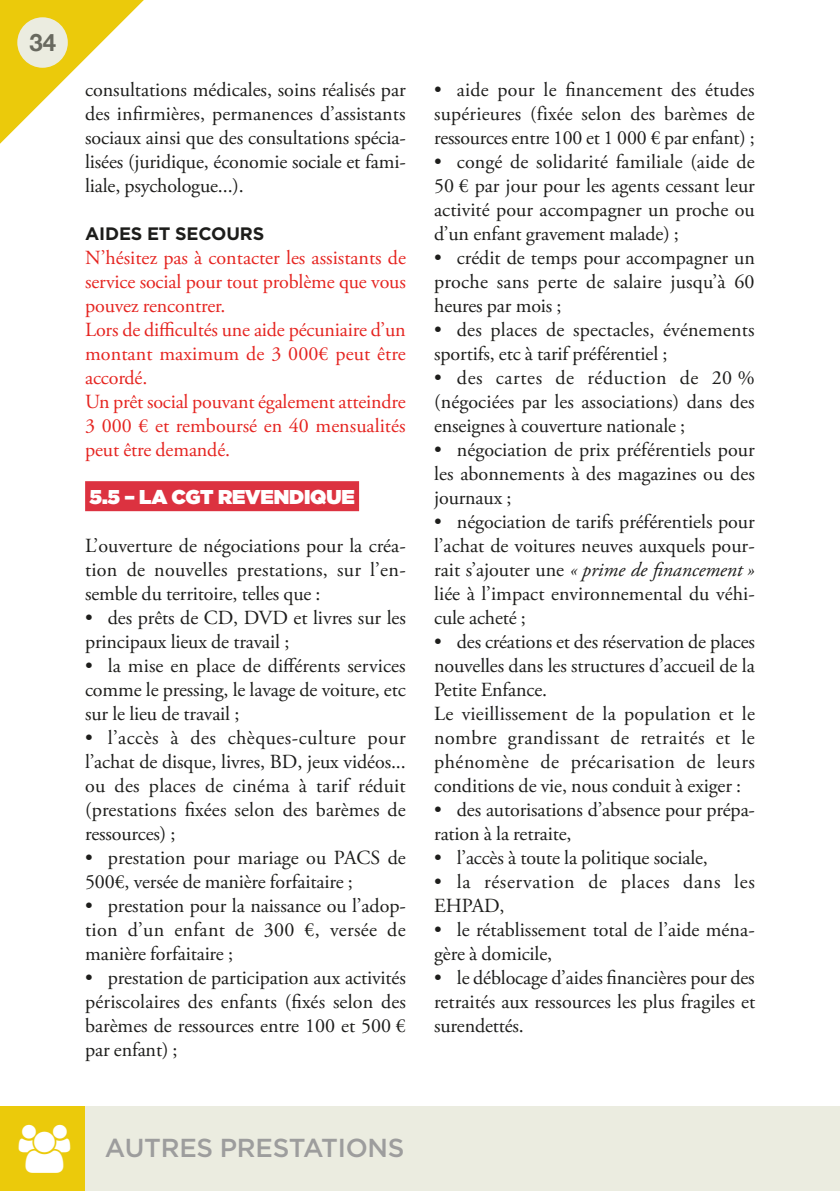
<style>
.page{position:relative;width:840px;height:1191px;background:#fff}
.page>*{position:absolute;margin:0;border:0;box-sizing:border-box;transform-origin:0 0}
.t1{font:500 26px "Gotham";letter-spacing:-.01em;color:#9d9d9d}
.t2{font:700 24px "Helvetica Neue";color:#68695f}
.t3{font:20px/24px "Adobe Garamond Pro";letter-spacing:-.005em;color:#1d1d1b;text-align:justify}
.t4{font:20px/24px "Adobe Garamond Pro";letter-spacing:-.005em;color:#e52420;text-align:justify}
.t5{font:20px/24px "Adobe Garamond Pro";letter-spacing:.03em;color:#1d1d1b}
.TITRE_NV1{font:900 20px "Gotham";letter-spacing:-.01em;color:#fff}
.TITRE_NV2{font:700 18px "Gotham";letter-spacing:-.01em;color:#1d1d1b}
.s1{font-style:italic}
</style>
<div class="page">
<svg style="left:0;top:0;width:144px;height:144px"></svg>
<div style="left:0;top:1106px;width:839px;height:85px;background:#ebece0"></div>
<div style="left:0;top:1106px;width:85px;height:85px;background:#ebca0b"></div>
<div style="left:17px;top:17px;width:51px;height:51px;background:#ebece0;border-radius:50%"></div>
<div style="left:85px;top:481px;width:274px;height:30px;background:#dc3240"></div>
<p class="t2" style="left:30px;top:23px;width:28px">34</p>
<p class="t3" style="left:85px;top:78px;width:322px">consultations médicales, soins réalisés par des infirmières, permanences d’assistants sociaux ainsi que des consultations spécia&shy;lisées (juridique, économie sociale et fami&shy;liale, psychologue...).</p>
<p class="TITRE_NV2" style="left:85px;top:223px;width:180px">AIDES ET SECOURS</p>
<p class="t4" style="left:85px;top:246px;width:322px">N’hésitez pas à contacter les assistants de service social pour tout problème que vous pouvez rencontrer.</p>
<p class="t4" style="left:85px;top:318px;width:322px">Lors de difficultés une aide pécuniaire d’un montant maximum de 3 000€ peut être accordé.</p>
<p class="t4" style="left:85px;top:390px;width:322px">Un prêt social pouvant également atteindre 3 000 € et remboursé en 40 mensualités peut être demandé.</p>
<p class="TITRE_NV1" style="left:89px;top:483px;width:266px">5.5 – LA CGT REVENDIQUE</p>
<p class="t3" style="left:85px;top:534px;width:322px">L’ouverture de négociations pour la créa&shy;tion de nouvelles prestations, sur l’en&shy;semble du territoire, telles que :</p>
<p class="t3" style="left:85px;top:606px;width:322px">• des prêts de CD, DVD et livres sur les principaux lieux de travail ;</p>
<p class="t3" style="left:85px;top:654px;width:322px">• la mise en place de différents services comme le pressing, le lavage de voiture, etc sur le lieu de travail ;</p>
<p class="t3" style="left:85px;top:726px;width:322px">• l’accès à des chèques-culture pour l’achat de disque, livres, BD, jeux vidéos... ou des places de cinéma à tarif réduit (prestations fixées selon des barèmes de ressources) ;</p>
<p class="t3" style="left:85px;top:846px;width:322px">• prestation pour mariage ou PACS de<br>500€, versée de manière forfaitaire ;</p>
<p class="t3" style="left:85px;top:894px;width:322px">• prestation pour la naissance ou l’adop&shy;tion d’un enfant de 300 €, versée de manière forfaitaire ;</p>
<p class="t3" style="left:85px;top:966px;width:322px">• prestation de participation aux activités périscolaires des enfants (fixés selon des barèmes de ressources entre 100 et 500 € par enfant) ;</p>
<p class="t3" style="left:434px;top:78px;width:322px">• aide pour le financement des études supérieures (fixée selon des barèmes de ressources entre 100 et 1 000 € par enfant) ;</p>
<p class="t3" style="left:434px;top:150px;width:322px">• congé de solidarité familiale (aide de 50 € par jour pour les agents cessant leur activité pour accompagner un proche ou d’un enfant gravement malade) ;</p>
<p class="t3" style="left:434px;top:246px;width:322px">• crédit de temps pour accompagner un proche sans perte de salaire jusqu’à 60 heures par mois ;</p>
<p class="t3" style="left:434px;top:318px;width:322px">• des places de spectacles, événements sportifs, etc à tarif préférentiel ;</p>
<p class="t3" style="left:434px;top:366px;width:322px">• des cartes de réduction de 20 % (négociées par les associations) dans des enseignes à couverture nationale ;</p>
<p class="t3" style="left:434px;top:438px;width:322px">• négociation de prix préférentiels pour les abonnements à des magazines ou des journaux ;</p>
<p class="t3" style="left:434px;top:510px;width:322px">• négociation de tarifs préférentiels pour l’achat de voitures neuves auxquels pour&shy;rait s’ajouter une <span class="s1">« prime de financement » </span>liée à l’impact environnemental du véhi&shy;cule acheté ;</p>
<p class="t3" style="left:434px;top:630px;width:322px">• des créations et des réservation de places nouvelles dans les structures d’accueil de la Petite Enfance.</p>
<p class="t3" style="left:434px;top:702px;width:322px">Le vieillissement de la population et le nombre grandissant de retraités et le phénomène de précarisation de leurs conditions de vie, nous conduit à exiger :</p>
<p class="t3" style="left:434px;top:798px;width:322px">• des autorisations d’absence pour prépa&shy;ration à la retraite,</p>
<p class="t3" style="left:434px;top:846px;width:275px">• l’accès à toute la politique sociale,</p>
<p class="t5" style="left:434px;top:870px;width:322px">• la réservation de places dans les<br>EHPAD,</p>
<p class="t3" style="left:434px;top:918px;width:322px">• le rétablissement total de l’aide ména&shy;gère à domicile,</p>
<p class="t3" style="left:434px;top:966px;width:322px">• le déblocage d’aides financières pour des retraités aux ressources les plus fragiles et surendettés.</p>
<h1 class="t1" style="left:105px;top:1130px;width:301px">AUTRES PRESTATIONS</h1>
</div>
